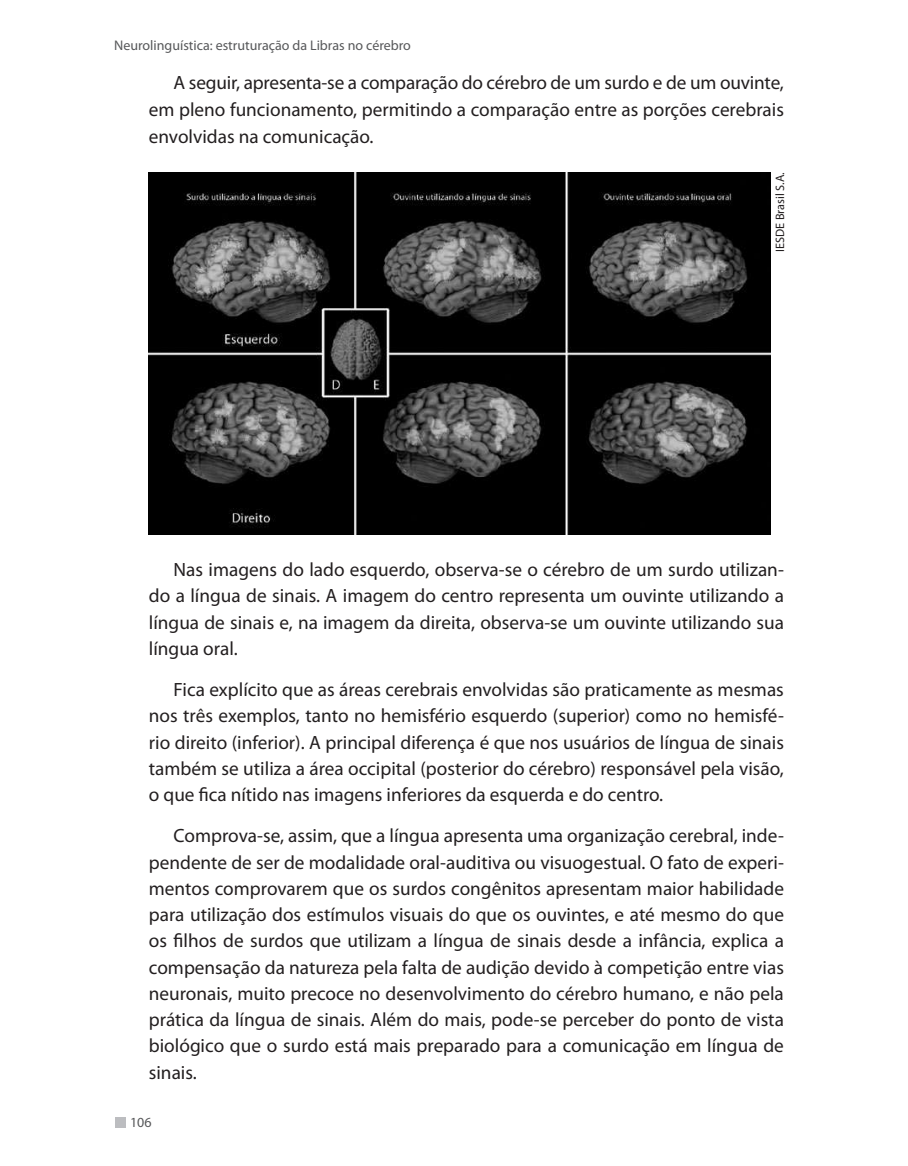
<style>
.page{position:relative;width:908px;height:1166px;background:#fff}
.page>*{position:absolute;margin:0;border:0;box-sizing:border-box;transform-origin:0 0}
.t1{font:19.25px/26.2px "Myriad Pro";color:#231f20;text-align:justify}
.t2{font:14px "Myriad Pro";color:#57585a}
.t3{font:12.25px "Myriad Pro";color:#231f20}
</style>
<div class="page">
<div style="left:115px;top:1117px;width:11px;height:10px;background:#bcbdc0"></div>
<img style="left:149px;top:172px;width:622px;height:363px">
<p class="t2" style="left:114px;top:37px;width:298px">Neurolinguística: estruturação da Libras no cérebro</p>
<p class="t1" style="left:149px;top:69px;width:636px;line-height:27.1px;text-indent:25px">A seguir, apresenta-se a comparação do cérebro de um surdo e de um ouvinte, em pleno funcionamento, permitindo a comparação entre as porções cerebrais envolvidas na comunicação.</p>
<p class="t3" style="left:772px;top:252px;width:82px;rotate:-90deg">IESDE Brasil S.A.</p>
<p class="t1" style="left:149px;top:556px;width:637px;text-indent:25px">Nas imagens do lado esquerdo, observa-se o cérebro de um surdo utilizan&shy;do a língua de sinais. A imagem do centro representa um ouvinte utilizando a língua de sinais e, na imagem da direita, observa-se um ouvinte utilizando sua língua oral.</p>
<p class="t1" style="left:149px;top:676px;width:637px;text-indent:25px">Fica explícito que as áreas cerebrais envolvidas são praticamente as mesmas nos três exemplos, tanto no hemisfério esquerdo (superior) como no hemisfé&shy;rio direito (inferior). A principal diferença é que nos usuários de língua de sinais também se utiliza a área occipital (posterior do cérebro) responsável pela visão, o que fica nítido nas imagens inferiores da esquerda e do centro.</p>
<p class="t1" style="left:149px;top:822px;width:637px;text-indent:25px">Comprova-se, assim, que a língua apresenta uma organização cerebral, inde&shy;pendente de ser de modalidade oral-auditiva ou visuogestual. O fato de experi&shy;mentos comprovarem que os surdos congênitos apresentam maior habilidade para utilização dos estímulos visuais do que os ouvintes, e até mesmo do que os filhos de surdos que utilizam a língua de sinais desde a infância, explica a compensação da natureza pela falta de audição devido à competição entre vias neuronais, muito precoce no desenvolvimento do cérebro humano, e não pela prática da língua de sinais. Além do mais, pode-se perceber do ponto de vista biológico que o surdo está mais preparado para a comunicação em língua de sinais.</p>
<p class="t2" style="left:130px;top:1113px;width:23px">106</p>
</div>
